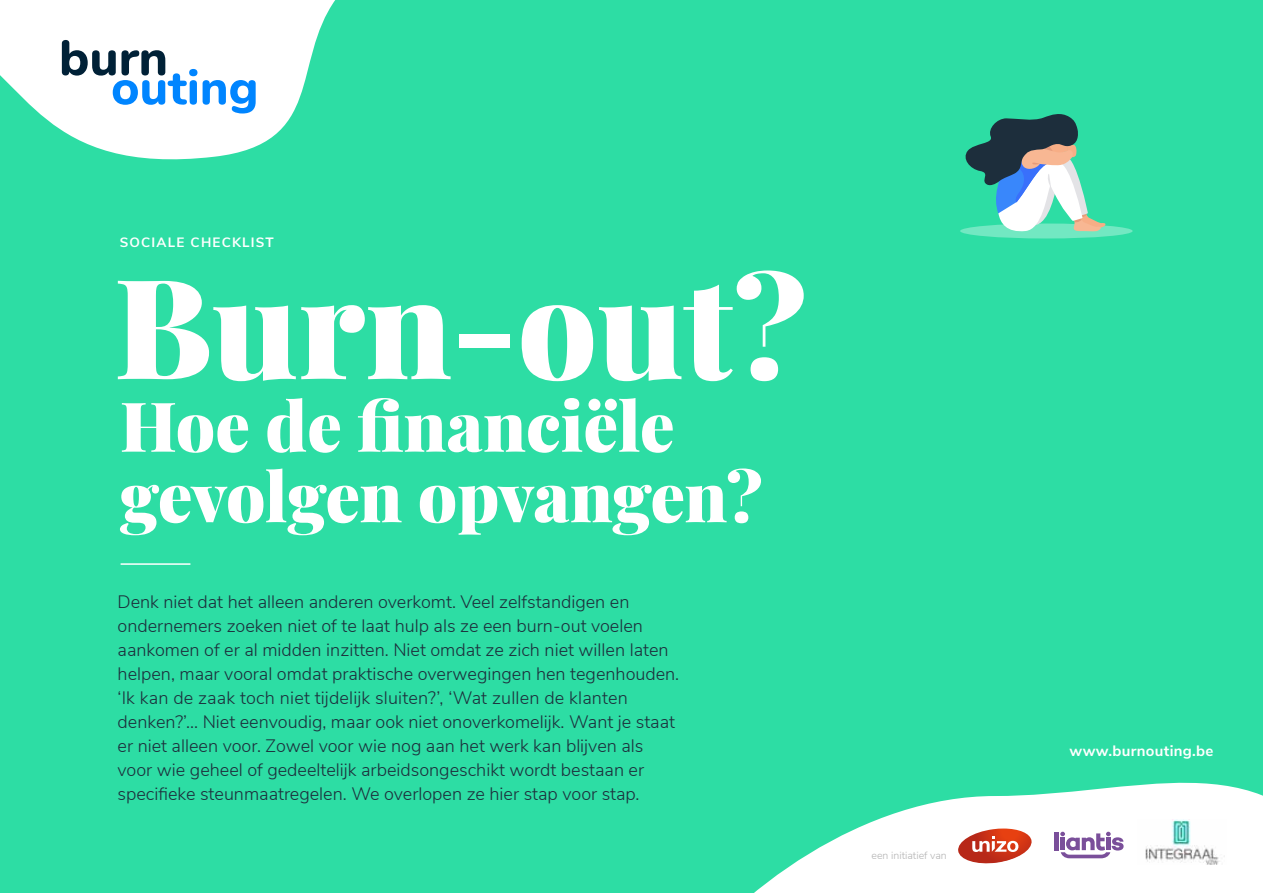
<style>
.page{position:relative;width:1263px;height:893px;background:#2ddda4}
.page>*{position:absolute;margin:0;border:0;box-sizing:border-box;transform-origin:0 0}
.t1{font:900 139.05px "Playfair Display";color:#fff}
.t2{font:900 68.85px/70.5px "Playfair Display";letter-spacing:-.01em;color:#fff}
.t3{font:300 18px/24px "Nunito Sans";color:#1d2e3c}
.t4{font:700 15px "Nunito Sans";letter-spacing:.02em;color:#fff}
.t5{font:700 13.5px "Nunito Sans";letter-spacing:.09em;color:#fff}
.t6{font:300 10.5px "Nunito Sans";color:#b3b3b3}
</style>
<div class="page">
<svg style="left:0;top:0;width:335px;height:160px;fill:#fff"></svg>
<svg style="left:754px;top:782px;width:509px;height:111px;fill:#fff"></svg>
<svg style="left:62px;top:40px;width:135px;height:65px;background:#acc5db"></svg>
<svg style="left:203px;top:80px;width:53px;height:33px;background:#77beff"></svg>
<div style="left:960px;top:224px;width:172px;height:14px;background:#72e8c2;border-radius:50%"></div>
<svg style="left:961px;top:114px;width:144px;height:119px"></svg>
<hr style="left:121px;top:563px;width:69px;height:2px;background:#fff">
<img style="left:1138px;top:819px;width:88px;height:45px">
<svg style="left:957px;top:828px;width:75px;height:37px;background:#de8373"></svg>
<hr style="left:1054px;top:832px;width:4px;height:18px;background:#7a4f9a">
<svg style="left:1060px;top:832px;width:63px;height:26px;background:#bfaace"></svg>
<p class="t5" style="left:120px;top:232px;width:156px">SOCIALE CHECKLIST</p>
<h1 class="t1" style="left:114px;top:217px;width:695px">Burn-out?</h1>
<h2 class="t2" style="left:120px;top:385px;width:645px">Hoe de financiële gevolgen opvangen?</h2>
<p class="t3" style="left:118px;top:589px;width:563px">Denk niet dat het alleen anderen overkomt. Veel zelfstandigen en ondernemers zoeken niet of te laat hulp als ze een burn-out voelen aankomen of er al midden inzitten. Niet omdat ze zich niet willen laten helpen, maar vooral omdat praktische overwegingen hen tegenhouden. ‘Ik kan de zaak toch niet tijdelijk sluiten?’, ‘Wat zullen de klanten denken?’... Niet eenvoudig, maar ook niet onoverkomelijk. Want je staat er niet alleen voor. Zowel voor wie nog aan het werk kan blijven als voor wie geheel of gedeeltelijk arbeidsongeschikt wordt bestaan er specifieke steunmaatregelen. We overlopen ze hier stap voor stap.</p>
<p class="t6" style="left:871px;top:847px;width:77px">een initiatief van</p>
<p class="t4" style="left:1070px;top:739px;width:145px">www.burnouting.be</p>
</div>
